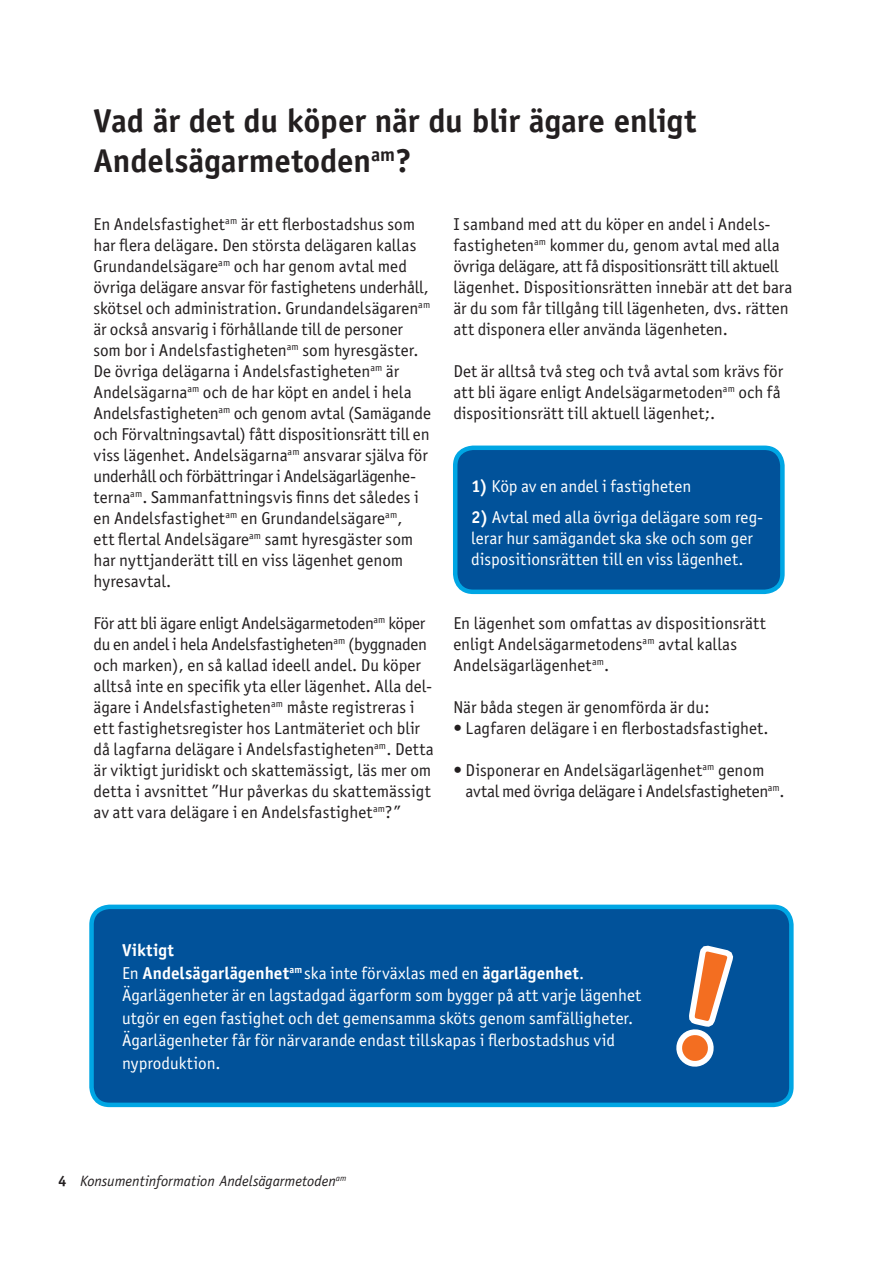
<style>
.page{position:relative;width:893px;height:1263px;background:#fff}
.page>*{position:absolute;margin:0;border:0;box-sizing:border-box;transform-origin:0 0}
.t1{font:700 33px "AT Officina Sans";letter-spacing:-.005em;color:#231f20}
.t2{font:17.25px/21px "AT Officina Sans";color:#231f20}
.t3{font:17.25px/21px "AT Officina Sans";color:#fff}
.t4{font:700 17.25px "AT Officina Sans";letter-spacing:.005em;color:#fff}
.t5{font:italic 15px "AT Officina Sans";color:#231f20}
.s1{font-weight:700}
.s2{font-weight:400}
.s3{font-weight:700;font-style:normal}
</style>
<div class="page">
<div style="left:455px;top:448px;width:327px;height:144px;background:#01529a;border-radius:18px"></div>
<div style="left:453px;top:446px;width:332px;height:148px;border:4px solid #00a6e4;border-radius:18px"></div>
<div style="left:92px;top:907px;width:699px;height:198px;background:#01529a;border-radius:18px"></div>
<div style="left:89px;top:905px;width:705px;height:202px;border:4px solid #00a6e4;border-radius:18px"></div>
<svg style="left:676px;top:945px;width:58px;height:122px"></svg>
<p class="t1" style="left:94px;top:100px;width:604px">Vad är det du köper när du blir ägare enligt</p>
<p class="t1" style="left:94px;top:140px;width:320px">Andelsägarmetoden<sup>am</sup>?</p>
<p class="t2" style="left:94px;top:213px;width:323px">En Andelsfastighet<sup>am</sup> är ett flerbostadshus som</p>
<p class="t2" style="left:94px;top:234px;width:324px">har flera delägare. Den största delägaren kallas</p>
<p class="t2" style="left:94px;top:255px;width:315px">Grundandelsägare<sup>am</sup> och har genom avtal med</p>
<p class="t2" style="left:94px;top:276px;width:339px">övriga delägare ansvar för fastighetens underhåll, skötsel och administration. Grundandelsägaren<sup>am </sup>är också ansvarig i förhållande till de personer som bor i Andelsfastigheten<sup>am</sup> som hyresgäster.<br>De övriga delägarna i Andelsfastigheten<sup>am</sup> är Andelsägarna<sup>am</sup> och de har köpt en andel i hela Andelsfastigheten<sup>am</sup> och genom avtal (Samägande och Förvaltningsavtal) fått dispositionsrätt till en viss lägenhet. Andelsägarna<sup>am</sup> ansvarar själva för underhåll och förbättringar i Andelsägarlägenhe&shy;terna<sup>am</sup>. Sammanfattningsvis finns det således i en Andelsfastighet<sup>am</sup> en Grundandelsägare<sup>am</sup>,<br>ett flertal Andelsägare<sup>am</sup> samt hyresgäster som har nyttjanderätt till en viss lägenhet genom hyresavtal.</p>
<p class="t2" style="left:94px;top:612px;width:342px">För att bli ägare enligt Andelsägarmetoden<sup>am</sup> köper du en andel i hela Andelsfastigheten<sup>am</sup> (byggnaden och marken), en så kallad ideell andel. Du köper alltså inte en specifik yta eller lägenhet. Alla del&shy;ägare i Andelsfastigheten<sup>am</sup> måste registreras i ett fastighetsregister hos Lantmäteriet och blir då lagfarna delägare i Andelsfastigheten<sup>am</sup>. Detta är viktigt juridiskt och skattemässigt, läs mer om detta i avsnittet ”Hur påverkas du skattemässigt av att vara delägare i en Andelsfastighet<sup>am</sup>?”</p>
<p class="t2" style="left:453px;top:213px;width:328px">I samband med att du köper en andel i Andels&shy;fastigheten<sup>am</sup> kommer du, genom avtal med alla</p>
<p class="t2" style="left:453px;top:255px;width:341px">övriga delägare, att få dispositionsrätt till aktuell lägenhet. Dispositionsrätten innebär att det bara är du som får tillgång till lägenheten, dvs. rätten att disponera eller använda lägenheten.</p>
<p class="t2" style="left:453px;top:360px;width:331px">Det är alltså två steg och två avtal som krävs för</p>
<p class="t2" style="left:453px;top:381px;width:329px">att bli ägare enligt Andelsägarmetoden<sup>am</sup> och få</p>
<p class="t2" style="left:453px;top:402px;width:263px">dispositionsrätt till aktuell lägenhet;.</p>
<p class="t3" style="left:471px;top:475px;width:222px"><span class="s1">1)</span> Köp av en andel i fastigheten</p>
<p class="t3" style="left:471px;top:507px;width:294px"><span class="s1">2)</span> Avtal med alla övriga delägare som reg&shy;lerar hur samägandet ska ske och som ger dispositionsrätten till en viss lägenhet.</p>
<p class="t2" style="left:453px;top:612px;width:314px">En lägenhet som omfattas av dispositionsrätt</p>
<p class="t2" style="left:453px;top:633px;width:285px">enligt Andelsägarmetodens<sup>am</sup> avtal kallas</p>
<p class="t2" style="left:453px;top:654px;width:157px">Andelsägarlägenhet<sup>am</sup>.</p>
<p class="t2" style="left:453px;top:696px;width:258px">När båda stegen är genomförda är du:</p>
<p class="t2" style="left:453px;top:717px;width:317px">• Lagfaren delägare i en flerbostadsfastighet.</p>
<p class="t2" style="left:466px;top:759px;width:321px;text-indent:-12px">• Disponerar en Andelsägarlägenhet<sup>am</sup> genom avtal med övriga delägare i Andelsfastigheten<sup>am</sup>.</p>
<p class="t4" style="left:122px;top:940px;width:53px">Viktigt</p>
<p class="t4" style="left:122px;top:962px;width:464px"><span class="s2">En</span> Andelsägarlägenhet<sup>am</sup> <span class="s2">ska inte förväxlas med en</span> ägarlägenhet<span class="s2">.</span></p>
<p class="t3" style="left:122px;top:985px;width:521px">Ägarlägenheter är en lagstadgad ägarform som bygger på att varje lägenhet</p>
<p class="t3" style="left:122px;top:1007px;width:513px">utgör en egen fastighet och det gemensamma sköts genom samfälligheter.</p>
<p class="t3" style="left:122px;top:1030px;width:495px">Ägarlägenheter får för närvarande endast tillskapas i flerbostadshus vid</p>
<p class="t3" style="left:122px;top:1052px;width:100px">nyproduktion.</p>
<p class="t5" style="left:58px;top:1172px;width:290px"><span class="s3">4</span> Konsumentinformation Andelsägarmetoden<sup>am</sup></p>
</div>
